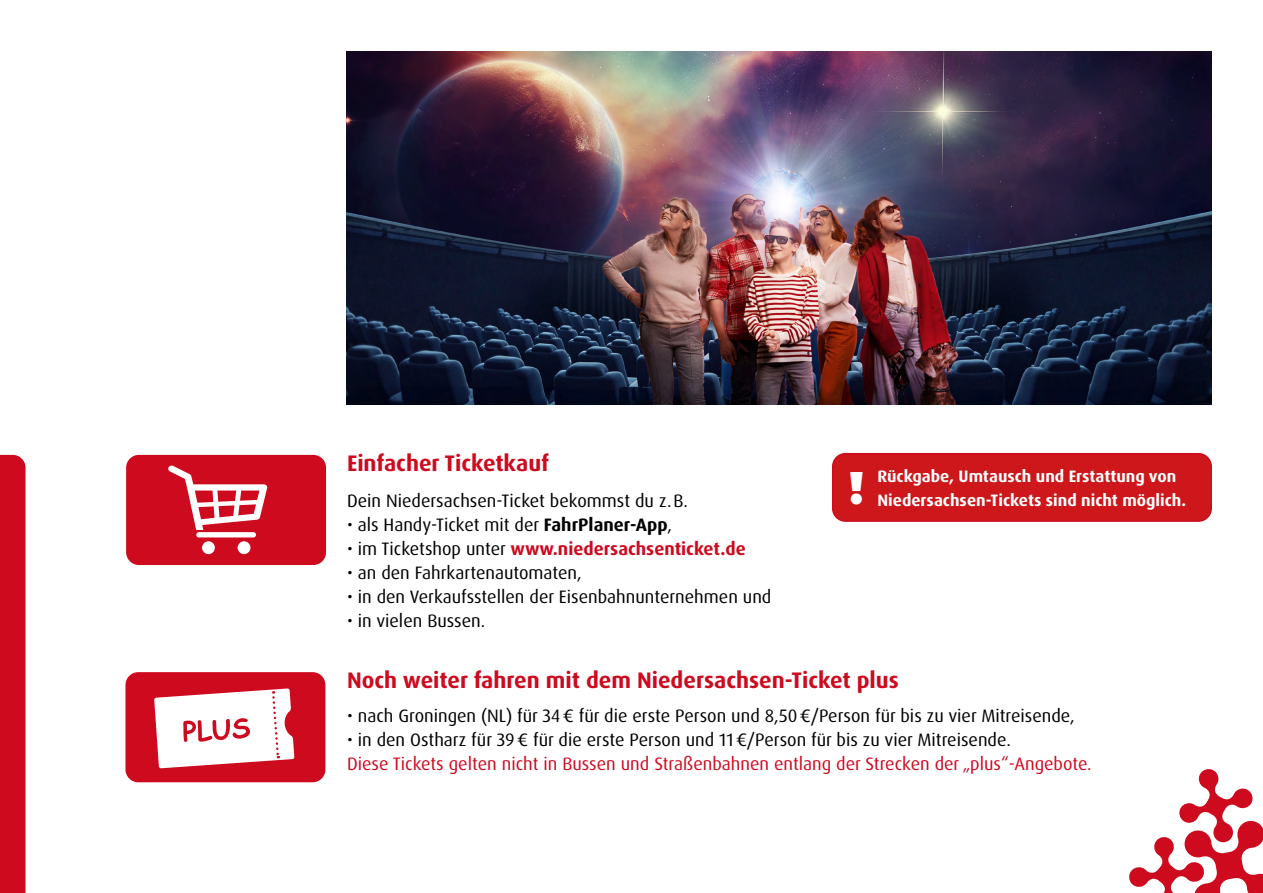
<style>
.page{position:relative;width:1263px;height:893px;background:#fff}
.page>*{position:absolute;margin:0;border:0;box-sizing:border-box;transform-origin:0 0}
.t1{font:900 46.5px "Dax Pro";color:#fff}
.t2{font:700 22.5px "Dax Pro";color:#cd0a1e}
.t3{font:18px "Dax Pro";color:#000}
.t4{font:18px "Dax Pro";color:#cd0a1e}
.t5{font:700 18px "Dax Pro";color:#cd0a1e}
.t6{font:700 16.5px "Dax Pro";color:#fff}
.s1{font-weight:700}
.s2{font-weight:400;color:#000}
</style>
<div class="page">
<div style="left:126px;top:455px;width:200px;height:110px;background:#cd0a1e;border-radius:13px"></div>
<div style="left:202px;top:541px;width:13px;height:13px;background:#fff;border-radius:50%"></div>
<div style="left:238px;top:541px;width:12px;height:13px;background:#fff;border-radius:50%"></div>
<svg style="left:168px;top:465px;width:99px;height:65px"></svg>
<div style="left:196px;top:532px;width:60px;height:5px;background:#fff;border-radius:3px"></div>
<div style="left:125px;top:672px;width:200px;height:110px;background:#cd0a1e;border-radius:13px"></div>
<svg style="left:154px;top:688px;width:140px;height:80px"></svg>
<svg style="left:1129px;top:769px;width:134px;height:124px"></svg>
<div style="left:0;top:455px;width:26px;height:438px;background:#cd0a1e"></div>
<img style="left:347px;top:51px;width:865px;height:353px">
<div style="left:833px;top:454px;width:378px;height:67px;background:#cd171a;border-radius:13px"></div>
<div style="left:832px;top:453px;width:380px;height:69px;border:2px solid #cd0a1e;border-radius:13px"></div>
<p class="t2" style="left:347px;top:448px;width:204px">Einfacher Ticketkauf</p>
<p class="t3" style="left:347px;top:489px;width:343px">Dein Niedersachsen-Ticket bekommst du z. B.</p>
<p class="t3" style="left:347px;top:513px;width:327px">• als Handy-Ticket mit der <span class="s1">FahrPlaner-App</span>,</p>
<p class="t5" style="left:347px;top:537px;width:400px"><span class="s2">• im Ticketshop unter</span> www.niedersachsenticket.de</p>
<p class="t3" style="left:347px;top:561px;width:236px">• an den Fahrkartenautomaten,</p>
<p class="t3" style="left:347px;top:585px;width:426px">• in den Verkaufsstellen der Eisenbahnunternehmen und</p>
<p class="t3" style="left:347px;top:609px;width:140px">• in vielen Bussen.</p>
<h1 class="t1" style="left:848px;top:457px;width:19px">!</h1>
<p class="t6" style="left:877px;top:466px;width:300px">Rückgabe, Umtausch und Erstattung von</p>
<p class="t6" style="left:877px;top:490px;width:310px">Niedersachsen-Tickets sind nicht möglich.</p>
<p class="t2" style="left:347px;top:665px;width:553px">Noch weiter fahren mit dem Niedersachsen-Ticket plus</p>
<p class="t3" style="left:347px;top:704px;width:729px">• nach Groningen (NL) für 34€ für die erste Person und 8,50€/Person für bis zu vier Mitreisende,</p>
<p class="t3" style="left:347px;top:728px;width:665px">• in den Ostharz für 39€ für die erste Person und 11€/Person für bis zu vier Mitreisende.</p>
<p class="t4" style="left:347px;top:752px;width:746px">Diese Tickets gelten nicht in Bussen und Straßenbahnen entlang der Strecken der „plus“-Angebote.</p>
</div>
